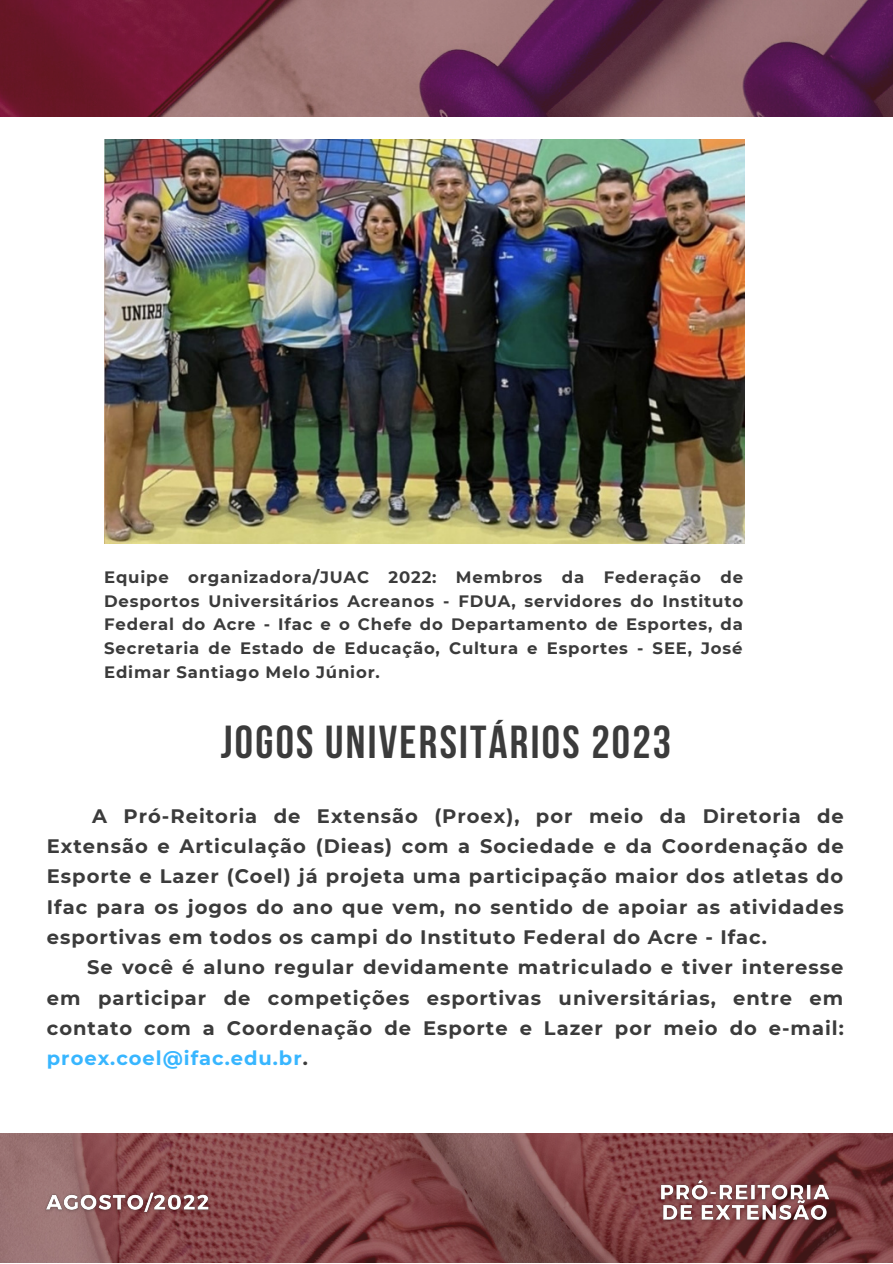
<style>
.page{position:relative;width:893px;height:1264px;background:#fff}
.page>*{position:absolute;margin:0;border:0;box-sizing:border-box;transform-origin:0 0}
.t1{font:700 46.05px "Bebas Neue";letter-spacing:.05em;color:#3b3b3b}
.t2{font:700 19.5px/30.3px "Montserrat";letter-spacing:.05em;color:#3b3b3b;text-align:justify}
.t3{font:700 16.5px/23.5px "Montserrat";letter-spacing:.05em;color:#3b3b3b;text-align:justify}
.s1{color:#38b6ff}
</style>
<div class="page">
<img style="left:0;top:0;width:892px;height:1262px">
<div style="left:0;top:117px;width:892px;height:1015px;background:#fff"></div>
<img style="left:40px;top:1182px;width:177px;height:38px">
<img style="left:653px;top:1171px;width:183px;height:59px">
<img style="left:104px;top:139px;width:640px;height:404px">
<p class="t3" style="left:104px;top:565px;width:640px">Equipe organizadora/JUAC 2022: Membros da Federação de Desportos Universitários Acreanos - FDUA, servidores do Instituto Federal do Acre - Ifac e o Chefe do Departamento de Esportes, da Secretaria de Estado de Educação, Cultura e Esportes - SEE, José Edimar Santiago Melo Júnior.</p>
<h1 class="t1" style="left:221px;top:723px;width:452px">JOGOS UNIVERSITÁRIOS 2023</h1>
<p class="t2" style="left:47px;top:800px;width:798px;text-indent:45px">A Pró-Reitoria de Extensão (Proex), por meio da Diretoria de Extensão e Articulação (Dieas) com a Sociedade e da Coordenação de Esporte e Lazer (Coel) já projeta uma participação maior dos atletas do Ifac para os jogos do ano que vem, no sentido de apoiar as atividades esportivas em todos os campi do Instituto Federal do Acre - Ifac.</p>
<p class="t2" style="left:47px;top:952px;width:798px;text-indent:40px">Se você é aluno regular devidamente matriculado e tiver interesse em participar de competições esportivas universitárias, entre em contato com a Coordenação de Esporte e Lazer por meio do e-mail: <span class="s1">proex.coel@ifac.edu.br</span>.</p>
</div>
